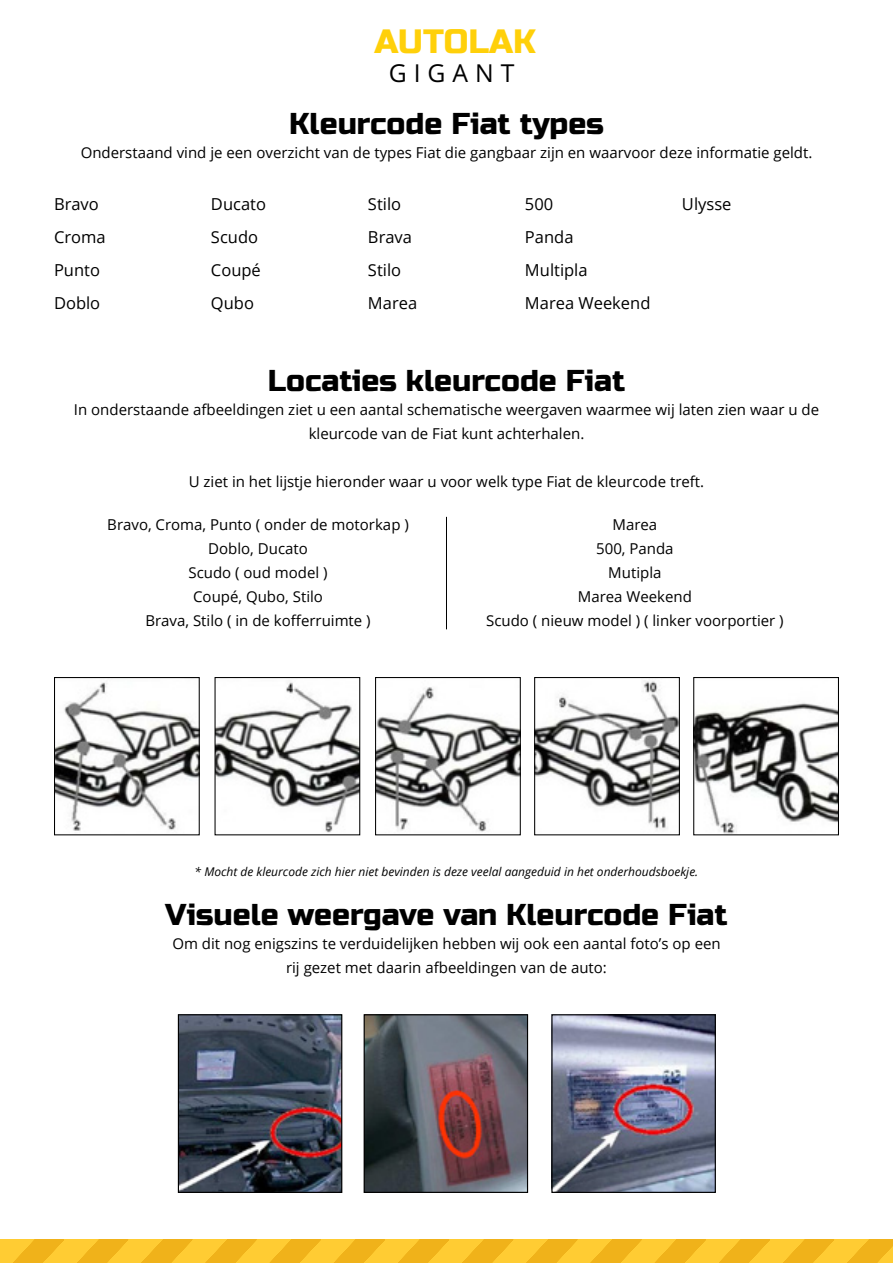
<style>
.page{position:relative;width:893px;height:1263px;background:#fff}
.page>*{position:absolute;margin:0;border:0;box-sizing:border-box;transform-origin:0 0}
.t1{font:33.75px "Russo One";color:#ffd00a}
.t2{font:30px "Russo One";color:#000}
.t3{font:24.75px "Open Sans";letter-spacing:.28em;color:#000}
.t4{font:16.5px/33px "Open Sans";color:#000}
.t5{font:15px/24px "Open Sans";color:#000;text-align:center}
.t6{font:italic 12px "Open Sans";color:#000}
</style>
<div class="page">
<img style="left:56px;top:682px;width:142px;height:149px">
<div style="left:54px;top:677px;width:146px;height:158px;border:1px solid #000"></div>
<img style="left:217px;top:682px;width:141px;height:151px">
<div style="left:215px;top:677px;width:145px;height:158px;border:1px solid #000"></div>
<img style="left:377px;top:687px;width:142px;height:145px">
<div style="left:375px;top:677px;width:146px;height:158px;border:1px solid #000"></div>
<img style="left:536px;top:680px;width:142px;height:150px">
<div style="left:534px;top:677px;width:146px;height:158px;border:1px solid #000"></div>
<img style="left:695px;top:703px;width:142px;height:130px">
<div style="left:693px;top:677px;width:146px;height:158px;border:1px solid #000"></div>
<svg style="left:0;top:1239px;width:892px;height:24px;background:#f7bf27"></svg>
<img style="left:180px;top:1016px;width:160px;height:175px">
<div style="left:178px;top:1014px;width:164px;height:179px;border:1px solid #000"></div>
<img style="left:366px;top:1016px;width:160px;height:175px">
<div style="left:364px;top:1014px;width:164px;height:179px;border:1px solid #000"></div>
<img style="left:553px;top:1016px;width:161px;height:175px">
<div style="left:551px;top:1014px;width:165px;height:179px;border:1px solid #000"></div>
<hr style="left:446px;top:517px;width:1px;height:112px;background:#000">
<h1 class="t1" style="left:374px;top:21px;width:163px">AUTOLAK</h1>
<h3 class="t3" style="left:389px;top:59px;width:127px">GIGANT</h3>
<h2 class="t2" style="left:289px;top:113px;width:316px">Kleurcode Fiat types</h2>
<p class="t5" style="left:81px;top:143px;width:733px">Onderstaand vind je een overzicht van de types Fiat die gangbaar zijn en waarvoor deze informatie geldt.</p>
<p class="t4" style="left:54px;top:189px;width:53px">Bravo<br>Croma<br>Punto<br>Doblo</p>
<p class="t4" style="left:211px;top:189px;width:56px">Ducato<br>Scudo<br>Coupé<br>Qubo</p>
<p class="t4" style="left:368px;top:189px;width:51px">Stilo<br>Brava<br>Stilo<br>Marea</p>
<p class="t4" style="left:525px;top:189px;width:127px">500<br>Panda<br>Multipla<br>Marea Weekend</p>
<p class="t4" style="left:682px;top:189px;width:51px">Ulysse</p>
<h2 class="t2" style="left:268px;top:370px;width:359px">Locaties kleurcode Fiat</h2>
<p class="t5" style="left:74px;top:399px;width:747px">In onderstaande afbeeldingen ziet u een aantal schematische weergaven waarmee wij laten zien waar u de kleurcode van de Fiat kunt achterhalen.</p>
<p class="t5" style="left:189px;top:471px;width:517px">U ziet in het lijstje hieronder waar u voor welk type Fiat de kleurcode treft.</p>
<p class="t5" style="left:107px;top:514px;width:303px">Bravo, Croma, Punto ( onder de motorkap )<br>Doblo, Ducato<br>Scudo ( oud model )<br>Coupé, Qubo, Stilo<br>Brava, Stilo ( in de kofferruimte )</p>
<p class="t5" style="left:486px;top:514px;width:299px">Marea<br>500, Panda<br>Mutipla<br>Marea Weekend<br>Scudo ( nieuw model ) ( linker voorportier )</p>
<p class="t6" style="left:195px;top:867px;width:505px">* Mocht de kleurcode zich hier niet bevinden is deze veelal aangeduid in het onderhoudsboekje.</p>
<h2 class="t2" style="left:165px;top:903px;width:564px">Visuele weergave van Kleurcode Fiat</h2>
<p class="t5" style="left:172px;top:933px;width:550px">Om dit nog enigszins te verduidelijken hebben wij ook een aantal foto’s op een rij gezet met daarin afbeeldingen van de auto:</p>
</div>
